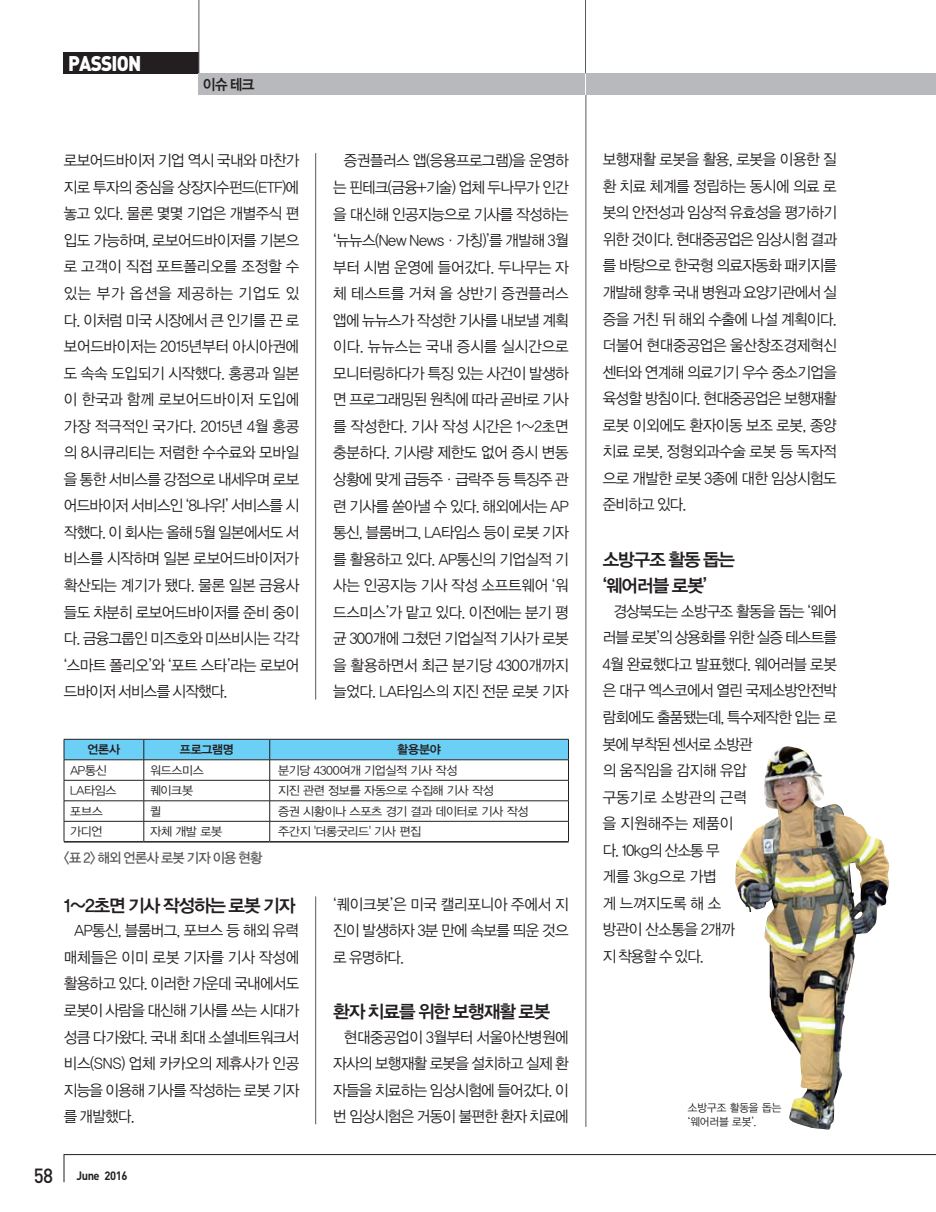
<style>
.page{position:relative;width:936px;height:1212px;background:#fff}
.page>*{position:absolute;margin:0;border:0;box-sizing:border-box;transform-origin:0 0}
.t1{font:900 21px "DIN";letter-spacing:-.04em;color:#fff;scale:.9 1}
.t2{font:18px/26.5px "YDVYGO Std 14";letter-spacing:-.055em;color:#231f20}
.t3{font:15.45px/26.5px "YDVYGO Std 12";letter-spacing:-.04em;color:#231f20;text-align:justify;scale:.95 1}
.t4{font:15px "YDVYGO Std 14";color:#231f20;scale:.92 1}
.t5{font:13.95px "YDVYGO Std 13";letter-spacing:-.045em;color:#57585a;scale:.95 1}
.t6{font:12px "YDVYGO Std 12";letter-spacing:-.03em;color:#231f20}
.t7{font:12px "YDVYGO Std 14";letter-spacing:-.02em;color:#231f20}
.t8{font:700 12px "DIN";letter-spacing:-.045em;color:#231f20;scale:.93 1}
.t9{font:10.95px/13.5px "YDVYGO Std 12";letter-spacing:-.01em;color:#231f20;scale:.96 1}
.s1{font-weight:500;font-size:20.25px}
</style>
<div class="page">
<svg style="left:64px;top:1155px;width:1px;height:27px"></svg>
<hr style="left:64px;top:1154px;width:871px;height:1px;background:#231f20">
<hr style="left:585px;top:0;width:1px;height:95px;background:#57585a">
<div style="left:64px;top:53px;width:135px;height:21px;background:#231f20"></div>
<div style="left:199px;top:74px;width:736px;height:21px;background:#b8b9bc"></div>
<hr style="left:199px;top:0;width:1px;height:95px;background:#57585a">
<svg style="left:585px;top:74px;width:1px;height:21px"></svg>
<hr style="left:585px;top:95px;width:1px;height:1032px;background:#57585a">
<div style="left:199px;top:74px;width:135px;height:21px;background:#b8b9bc"></div>
<hr style="left:315px;top:153px;width:1px;height:547px;background:#57585a">
<hr style="left:315px;top:896px;width:1px;height:228px;background:#57585a">
<svg style="left:64px;top:739px;width:505px;height:103px"></svg>
<hr style="left:64px;top:759px;width:80px;height:1px;background:#231f20">
<hr style="left:144px;top:759px;width:126px;height:1px;background:#231f20">
<hr style="left:270px;top:759px;width:298px;height:1px;background:#231f20">
<hr style="left:64px;top:780px;width:80px;height:1px;background:#231f20">
<hr style="left:144px;top:780px;width:126px;height:1px;background:#231f20">
<hr style="left:270px;top:780px;width:298px;height:1px;background:#231f20">
<hr style="left:64px;top:800px;width:80px;height:1px;background:#231f20">
<hr style="left:144px;top:800px;width:126px;height:1px;background:#231f20">
<hr style="left:270px;top:800px;width:298px;height:1px;background:#231f20">
<hr style="left:64px;top:821px;width:80px;height:1px;background:#231f20">
<hr style="left:144px;top:821px;width:126px;height:1px;background:#231f20">
<hr style="left:270px;top:821px;width:298px;height:1px;background:#231f20">
<hr style="left:64px;top:841px;width:80px;height:1px;background:#231f20">
<hr style="left:144px;top:841px;width:126px;height:1px;background:#231f20">
<hr style="left:270px;top:841px;width:298px;height:1px;background:#231f20">
<img style="left:735px;top:746px;width:154px;height:384px">
<h1 class="t1" style="left:68px;top:51px;width:83px">PASSION</h1>
<p class="t4" style="left:203px;top:77px;width:58px">이슈 테크</p>
<p class="t3" style="left:333px;top:148px;width:249px;text-indent:11px">증권플러스 앱(응용프로그램)을 운영하 는 핀테크(금융+기술) 업체 두나무가 인간 을 대신해 인공지능으로 기사를 작성하는 ‘뉴뉴스(New News·가칭)’를 개발해 3월 부터 시범 운영에 들어갔다. 두나무는 자 체 테스트를 거쳐 올 상반기 증권플러스 앱에 뉴뉴스가 작성한 기사를 내보낼 계획 이다. 뉴뉴스는 국내 증시를 실시간으로 모니터링하다가 특징 있는 사건이 발생하 면 프로그래밍된 원칙에 따라 곧바로 기사 를 작성한다. 기사 작성 시간은 1~2초면 충분하다. 기사량 제한도 없어 증시 변동 상황에 맞게 급등주·급락주 등 특징주 관 련 기사를 쏟아낼 수 있다. 해외에서는 AP 통신, 블룸버그, LA타임스 등이 로봇 기자 를 활용하고 있다. AP통신의 기업실적 기 사는 인공지능 기사 작성 소프트웨어 ‘워 드스미스’가 맡고 있다. 이전에는 분기 평 균 300개에 그쳤던 기업실적 기사가 로봇 을 활용하면서 최근 분기당 4300개까지 늘었다. LA타임스의 지진 전문 로봇 기자</p>
<p class="t3" style="left:602px;top:147px;width:248px">보행재활 로봇을 활용, 로봇을 이용한 질 환 치료 체계를 정립하는 동시에 의료 로 봇의 안전성과 임상적 유효성을 평가하기 위한 것이다. 현대중공업은 임상시험 결과 를 바탕으로 한국형 의료자동화 패키지를 개발해 향후 국내 병원과 요양기관에서 실 증을 거친 뒤 해외 수출에 나설 계획이다. 더불어 현대중공업은 울산창조경제혁신 센터와 연계해 의료기기 우수 중소기업을 육성할 방침이다. 현대중공업은 보행재활 로봇 이외에도 환자이동 보조 로봇, 종양 치료 로봇, 정형외과수술 로봇 등 독자적 으로 개발한 로봇 3종에 대한 임상시험도 준비하고 있다.</p>
<p class="t3" style="left:64px;top:148px;width:249px">로보어드바이저 기업 역시 국내와 마찬가 지로 투자의 중심을 상장지수펀드(ETF)에 놓고 있다. 물론 몇몇 기업은 개별주식 편 입도 가능하며, 로보어드바이저를 기본으 로 고객이 직접 포트폴리오를 조정할 수 있는 부가 옵션을 제공하는 기업도 있 다. 이처럼 미국 시장에서 큰 인기를 끈 로 보어드바이저는 2015년부터 아시아권에 도 속속 도입되기 시작했다. 홍콩과 일본 이 한국과 함께 로보어드바이저 도입에 가장 적극적인 국가다. 2015년 4월 홍콩 의 8시큐리티는 저렴한 수수료와 모바일 을 통한 서비스를 강점으로 내세우며 로보 어드바이저 서비스인 ‘8나우!’ 서비스를 시 작했다. 이 회사는 올해 5월 일본에서도 서 비스를 시작하며 일본 로보어드바이저가 확산되는 계기가 됐다. 물론 일본 금융사 들도 차분히 로보어드바이저를 준비 중이 다. 금융그룹인 미즈호와 미쓰비시는 각각 ‘스마트 폴리오’와 ‘포트 스타’라는 로보어 드바이저 서비스를 시작했다.</p>
<p class="t2" style="left:602px;top:547px;width:134px">소방구조 활동 돕는 ‘웨어러블 로봇’</p>
<p class="t3" style="left:602px;top:598px;width:248px;text-align:left;text-indent:11px">경상북도는 소방구조 활동을 돕는 ‘웨어 러블 로봇’의 상용화를 위한 실증 테스트를<br>4월 완료했다고 발표했다. 웨어러블 로봇 은 대구 엑스코에서 열린 국제소방안전박 람회에도 출품됐는데, 특수제작한 입는 로 봇에 부착된 센서로 소방관<br>의 움직임을 감지해 유압<br>구동기로 소방관의 근력<br>을 지원해주는 제품이<br>다. 10kg의 산소통 무<br>게를 3kg으로 가볍<br>게 느껴지도록 해 소<br>방관이 산소통을 2개까<br>지 착용할 수 있다.</p>
<p class="t7" style="left:87px;top:743px;width:34px">언론사</p>
<p class="t7" style="left:180px;top:743px;width:55px">프로그램명</p>
<p class="t7" style="left:397px;top:743px;width:45px">활용분야</p>
<p class="t6" style="left:70px;top:764px;width:38px">AP통신</p>
<p class="t6" style="left:150px;top:764px;width:55px">워드스미스</p>
<p class="t6" style="left:278px;top:764px;width:181px">분기당 4300여개 기업실적 기사 작성</p>
<p class="t6" style="left:70px;top:784px;width:48px">LA타임스</p>
<p class="t6" style="left:150px;top:784px;width:45px">퀘이크봇</p>
<p class="t6" style="left:278px;top:784px;width:217px">지진 관련 정보를 자동으로 수집해 기사 작성</p>
<p class="t6" style="left:70px;top:805px;width:34px">포브스</p>
<p class="t6" style="left:150px;top:805px;width:13px">퀼</p>
<p class="t6" style="left:278px;top:805px;width:252px">증권 시황이나 스포츠 경기 결과 데이터로 기사 작성</p>
<p class="t6" style="left:70px;top:825px;width:34px">가디언</p>
<p class="t6" style="left:150px;top:825px;width:74px">자체 개발 로봇</p>
<p class="t6" style="left:278px;top:825px;width:144px">주간지 '더롱굿리드' 기사 편집</p>
<p class="t5" style="left:64px;top:851px;width:210px">&lt;표 2&gt; 해외 언론사 로봇 기자 이용 현황</p>
<p class="t3" style="left:333px;top:891px;width:249px">‘퀘이크봇’은 미국 캘리포니아 주에서 지 진이 발생하자 3분 만에 속보를 띄운 것으 로 유명하다.</p>
<p class="t2" style="left:333px;top:999px;width:219px">환자 치료를 위한 보행재활 로봇</p>
<p class="t3" style="left:333px;top:1024px;width:249px;text-indent:11px">현대중공업이 3월부터 서울아산병원에 자사의 보행재활 로봇을 설치하고 실제 환 자들을 치료하는 임상시험에 들어갔다. 이 번 임상시험은 거동이 불편한 환자 치료에</p>
<p class="t2" style="left:64px;top:893px;width:233px">1~2초면 기사 작성하는 로봇 기자</p>
<p class="t3" style="left:64px;top:918px;width:249px;text-indent:11px">AP통신, 블룸버그, 포브스 등 해외 유력 매체들은 이미 로봇 기자를 기사 작성에 활용하고 있다. 이러한 가운데 국내에서도 로봇이 사람을 대신해 기사를 쓰는 시대가 성큼 다가왔다. 국내 최대 소셜네트워크서 비스(SNS) 업체 카카오의 제휴사가 인공 지능을 이용해 기사를 작성하는 로봇 기자 를 개발했다.</p>
<p class="t9" style="left:688px;top:1101px;width:99px">소방구조 활동을 돕는 ‘웨어러블 로봇’.</p>
<p class="t8" style="left:34px;top:1168px;width:102px"><span class="s1">58</span> June 2016</p>
</div>
